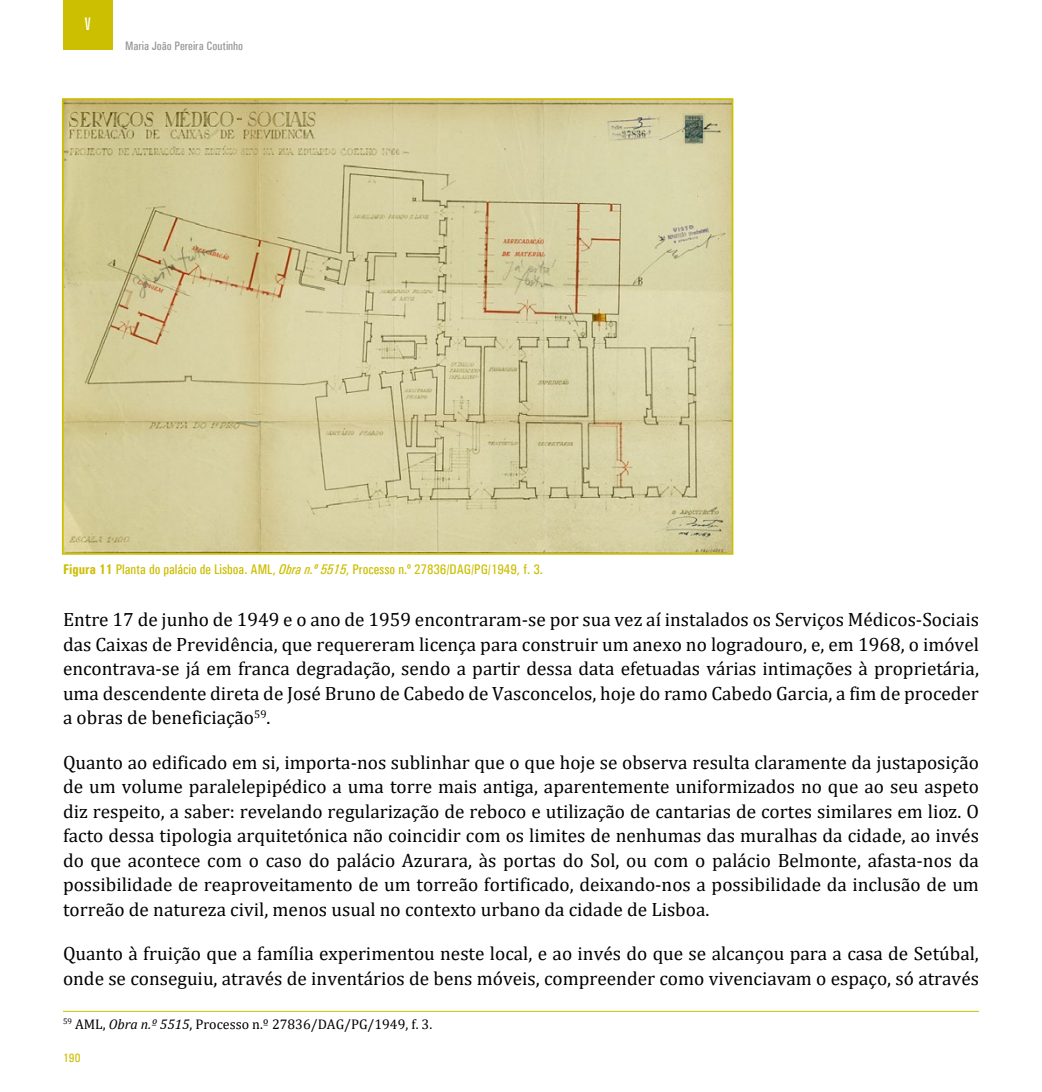
<style>
.page{position:relative;width:1042px;height:1092px;background:#fff}
.page>*{position:absolute;margin:0;border:0;box-sizing:border-box;transform-origin:0 0}
.t1{font:19.25px/24.5px "Cambria";color:#000;text-align:justify}
.t2{font:extra-condensed 17.5px "Zurich BT";color:#fff}
.t3{font:500 condensed 14px "Univers";color:#ccbe00}
.t4{font:14px "Cambria";color:#000}
.t5{font:500 condensed 12.25px "Univers";color:#939598}
.t6{font:500 condensed 12.25px "Univers";color:#ccbe00}
.s1{font-weight:700}
.s2{font-style:italic}
</style>
<div class="page">
<div style="left:63px;top:0;width:50px;height:50px;background:#ccbe00"></div>
<hr style="left:63px;top:1010px;width:916px;height:1px;background:#ccbe00">
<img style="left:65px;top:101px;width:665px;height:450px">
<div style="left:62px;top:98px;width:671px;height:456px;border:2px solid #ccbe00"></div>
<p class="t2" style="left:85px;top:14px;width:7px">V</p>
<p class="t5" style="left:125px;top:38px;width:120px">Maria João Pereira Coutinho</p>
<p class="t3" style="left:63px;top:560px;width:481px"><span class="s1">Figura 11</span> Planta do palácio de Lisboa. AML, <span class="s2">Obra n.º 5515</span>, Processo n.º 27836/DAG/PG/1949, f. 3.</p>
<p class="t1" style="left:63px;top:607px;width:917px">Entre 17 de junho de 1949 e o ano de 1959 encontraram-se por sua vez aí instalados os Serviços Médicos-Sociais das Caixas de Previdência, que requereram licença para construir um anexo no logradouro, e, em 1968, o imóvel encontrava-se já em franca degradação, sendo a partir dessa data efetuadas várias intimações à proprietária, uma descendente direta de José Bruno de Cabedo de Vasconcelos, hoje do ramo Cabedo Garcia, a fim de proceder a obras de beneficiação<sup>59</sup>.</p>
<p class="t1" style="left:63px;top:749px;width:917px">Quanto ao edificado em si, importa-nos sublinhar que o que hoje se observa resulta claramente da justaposição de um volume paralelepipédico a uma torre mais antiga, aparentemente uniformizados no que ao seu aspeto diz respeito, a saber: revelando regularização de reboco e utilização de cantarias de cortes similares em lioz. O facto dessa tipologia arquitetónica não coincidir com os limites de nenhumas das muralhas da cidade, ao invés do que acontece com o caso do palácio Azurara, às portas do Sol, ou com o palácio Belmonte, afasta-nos da possibilidade de reaproveitamento de um torreão fortificado, deixando-nos a possibilidade da inclusão de um torreão de natureza civil, menos usual no contexto urbano da cidade de Lisboa.</p>
<p class="t1" style="left:63px;top:941px;width:917px">Quanto à fruição que a família experimentou neste local, e ao invés do que se alcançou para a casa de Setúbal, onde se conseguiu, através de inventários de bens móveis, compreender como vivenciavam o espaço, só através</p>
<p class="t4" style="left:63px;top:1015px;width:371px"><sup>59</sup> AML, <span class="s2">Obra n.º 5515</span>, Processo n.º 27836/DAG/PG/1949, f. 3.</p>
<p class="t6" style="left:63px;top:1050px;width:19px">190</p>
</div>
